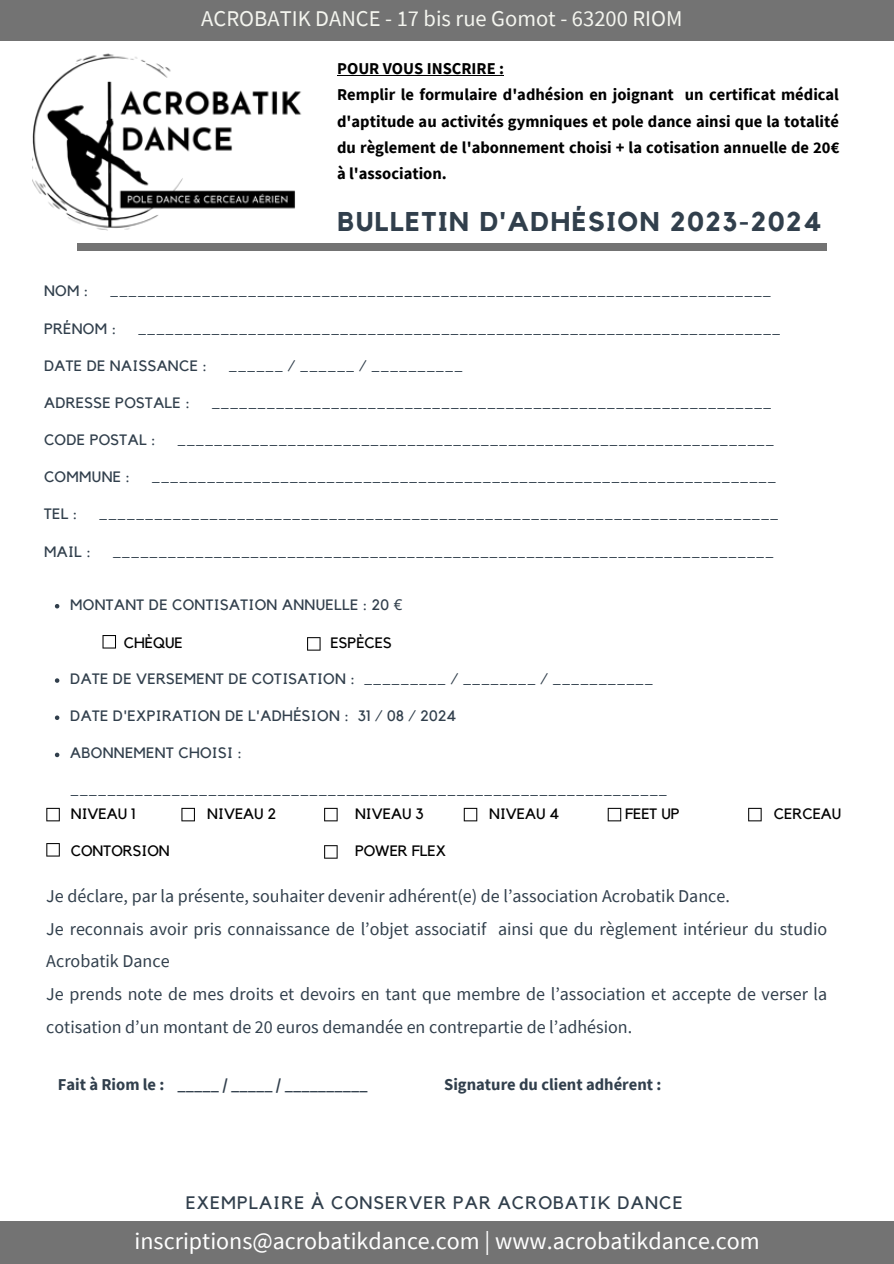
<style>
.page{position:relative;width:894px;height:1264px;background:#fff}
.page>*{position:absolute;margin:0;border:0;box-sizing:border-box;transform-origin:0 0}
.t1{font:700 27px "Kollektif";letter-spacing:.06em;color:#313f4c}
.t2{font:24px "Source Sans Pro";color:#fff}
.t3{font:22.5px "Source Sans Pro";color:#f4f5ef}
.t4{font:18px/32.7px "Source Sans Pro";color:#313f4c}
.t5{font:18px "Kollektif";letter-spacing:.06em;color:#313f4c}
.t6{font:700 16.5px/26.4px "Source Sans Pro";color:#000;text-align:justify}
.t7{font:700 16.5px "Source Sans Pro";color:#313f4c}
.t8{font:15px "Kollektif";letter-spacing:.02em;color:#313f4c}
.t9{font:15px "Kollektif";color:#000}
.s1{font-family:"Noto Sans"}
</style>
<div class="page">
<div style="left:0;top:0;width:893px;height:40px;background:#737373"></div>
<div style="left:78px;top:244px;width:748px;height:7px;background:#737373"></div>
<div style="left:0;top:1221px;width:893px;height:42px;background:#737373"></div>
<svg style="left:55px;top:604px;width:4px;height:4px"></svg>
<svg style="left:55px;top:678px;width:4px;height:4px"></svg>
<svg style="left:55px;top:715px;width:4px;height:5px"></svg>
<svg style="left:55px;top:752px;width:4px;height:5px"></svg>
<img style="left:33px;top:53px;width:269px;height:178px">
<svg style="left:607px;top:807px;width:14px;height:14px"></svg>
<hr style="left:337px;top:75px;width:167px;height:1px;background:#000">
<svg style="left:324px;top:807px;width:13px;height:14px"></svg>
<svg style="left:463px;top:807px;width:14px;height:14px"></svg>
<svg style="left:748px;top:807px;width:13px;height:14px"></svg>
<svg style="left:181px;top:807px;width:14px;height:14px"></svg>
<svg style="left:46px;top:807px;width:14px;height:14px"></svg>
<svg style="left:307px;top:637px;width:13px;height:13px"></svg>
<svg style="left:102px;top:635px;width:14px;height:13px"></svg>
<svg style="left:46px;top:843px;width:14px;height:13px"></svg>
<svg style="left:324px;top:845px;width:13px;height:13px"></svg>
<p class="t3" style="left:201px;top:4px;width:482px">ACROBATIK DANCE - 17 bis rue Gomot - 63200 RIOM</p>
<p class="t6" style="left:337px;top:55px;width:168px">POUR VOUS INSCRIRE :</p>
<p class="t6" style="left:337px;top:81px;width:503px">Remplir le formulaire d'adhésion en joignant un certificat médical d'aptitude au activités gymniques et pole dance ainsi que la totalité du règlement de l'abonnement choisi + la cotisation annuelle de 20€ à l'association.</p>
<p class="t1" style="left:337px;top:209px;width:485px">BULLETIN D'ADHÉSION 2023-2024</p>
<p class="t8" style="left:44px;top:284px;width:46px">NOM :</p>
<p class="t8" style="left:110px;top:284px;width:662px">________________________________________________________________________</p>
<p class="t8" style="left:44px;top:321px;width:74px">PRÉNOM :</p>
<p class="t8" style="left:138px;top:321px;width:644px">______________________________________________________________________</p>
<p class="t8" style="left:44px;top:358px;width:164px">DATE DE NAISSANCE :</p>
<p class="t8" style="left:228px;top:358px;width:236px">______ / ______ / __________</p>
<p class="t8" style="left:44px;top:396px;width:147px">ADRESSE POSTALE :</p>
<p class="t8" style="left:211px;top:396px;width:561px">_____________________________________________________________</p>
<p class="t8" style="left:44px;top:433px;width:113px">CODE POSTAL :</p>
<p class="t8" style="left:177px;top:433px;width:598px">_________________________________________________________________</p>
<p class="t8" style="left:44px;top:470px;width:88px">COMMUNE :</p>
<p class="t8" style="left:151px;top:470px;width:626px">____________________________________________________________________</p>
<p class="t8" style="left:44px;top:507px;width:35px">TEL :</p>
<p class="t8" style="left:99px;top:507px;width:681px">__________________________________________________________________________</p>
<p class="t8" style="left:44px;top:544px;width:48px">MAIL :</p>
<p class="t8" style="left:112px;top:544px;width:662px">________________________________________________________________________</p>
<p class="t8" style="left:70px;top:597px;width:333px">MONTANT DE CONTISATION ANNUELLE : 20 <span class="s1">€</span></p>
<p class="t9" style="left:124px;top:636px;width:61px">CHÈQUE</p>
<p class="t9" style="left:330px;top:636px;width:63px">ESPÈCES</p>
<p class="t8" style="left:70px;top:671px;width:584px">DATE DE VERSEMENT DE COTISATION : _________ / ________ / ___________</p>
<p class="t8" style="left:70px;top:709px;width:387px">DATE D'EXPIRATION DE L'ADHÉSION : 31 / 08 / 2024</p>
<p class="t8" style="left:70px;top:746px;width:173px">ABONNEMENT CHOISI :</p>
<p class="t8" style="left:70px;top:783px;width:598px">_________________________________________________________________</p>
<p class="t9" style="left:71px;top:806px;width:66px">NIVEAU 1</p>
<p class="t9" style="left:207px;top:806px;width:70px">NIVEAU 2</p>
<p class="t9" style="left:355px;top:806px;width:70px">NIVEAU 3</p>
<p class="t9" style="left:489px;top:806px;width:72px">NIVEAU 4</p>
<p class="t9" style="left:625px;top:806px;width:56px">FEET UP</p>
<p class="t9" style="left:773px;top:806px;width:69px">CERCEAU</p>
<p class="t9" style="left:71px;top:844px;width:100px">CONTORSION</p>
<p class="t9" style="left:355px;top:844px;width:92px">POWER FLEX</p>
<p class="t4" style="left:46px;top:879px;width:685px">Je déclare, par la présente, souhaiter devenir adhérent(e) de l’association Acrobatik Dance.</p>
<p class="t4" style="left:46px;top:912px;width:782px">Je reconnais avoir pris connaissance de l’objet associatif ainsi que du règlement intérieur du studio<br>Acrobatik Dance</p>
<p class="t4" style="left:46px;top:977px;width:782px">Je prends note de mes droits et devoirs en tant que membre de l’association et accepte de verser la cotisation d’un montant de 20 euros demandée en contrepartie de l’adhésion.</p>
<p class="t7" style="left:58px;top:1073px;width:311px">Fait à Riom le : _____ / _____ / __________</p>
<p class="t7" style="left:444px;top:1073px;width:219px">Signature du client adhérent :</p>
<p class="t5" style="left:186px;top:1194px;width:498px">EXEMPLAIRE À CONSERVER PAR ACROBATIK DANCE</p>
<p class="t2" style="left:135px;top:1225px;width:626px">inscriptions@acrobatikdance.com | www.acrobatikdance.com</p>
</div>
